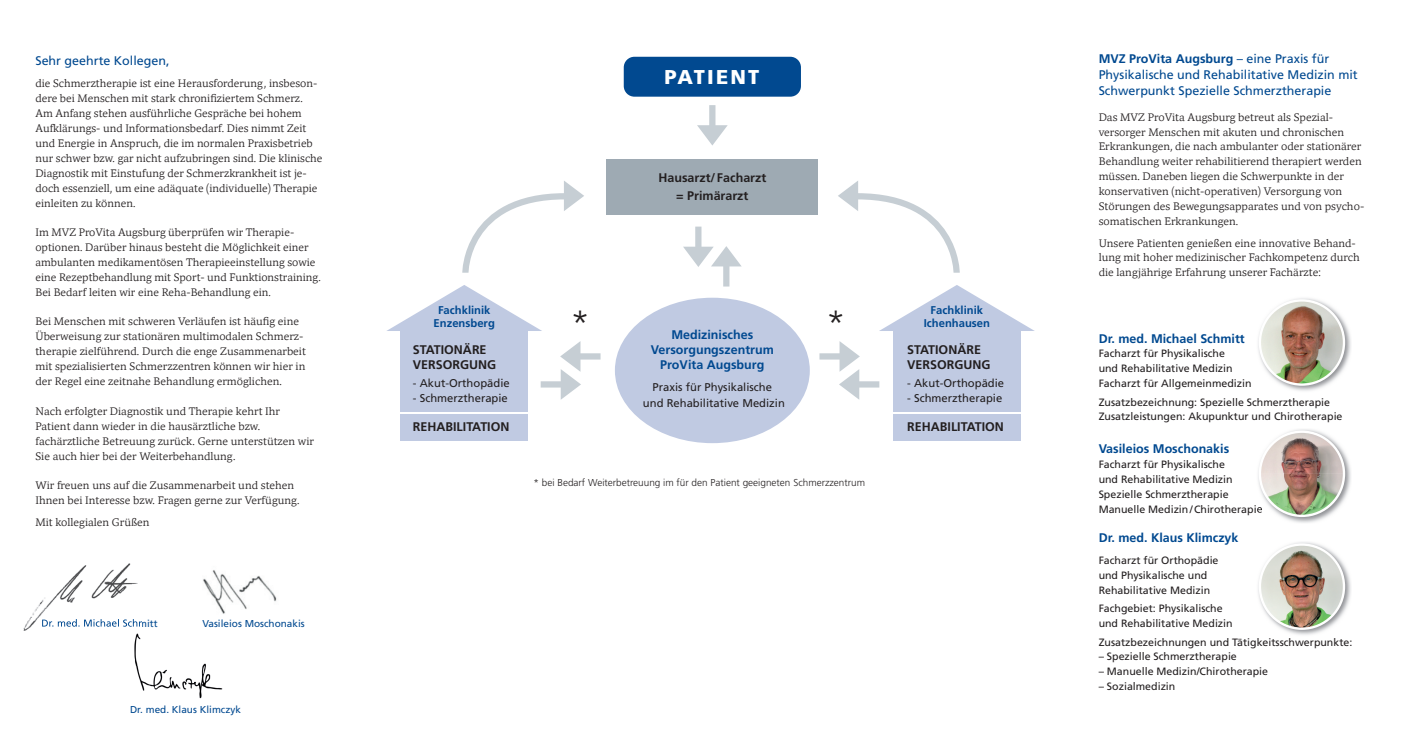
<style>
.page{position:relative;width:1407px;height:745px;background:#fff}
.page>*{position:absolute;margin:0;border:0;box-sizing:border-box;transform-origin:0 0}
.t1{font:300 35px "Frutiger LT Pro";color:#231f20}
.t2{font:900 20px "Frutiger LT Pro";letter-spacing:.11em;color:#fff}
.t3{font:12.5px/16.2px "Frutiger LT Pro";color:#014990}
.t4{font:700 12.5px/15px "Frutiger LT Pro";color:#014990;text-align:center}
.t5{font:700 12.5px/15px "Frutiger LT Pro";color:#231f20}
.t6{font:11.25px/15px "Mundo Serif";color:#231f20}
.t7{font:11.25px/15px "Frutiger LT Pro";color:#231f20;text-align:center}
.t8{font:700 11.25px/12.5px "Frutiger LT Pro";color:#014990;text-align:center}
.t9{font:10.62px/14.9px "Frutiger LT Pro";color:#231f20}
.t10{font:300 10px "Frutiger LT Pro";color:#231f20}
.t11{font:10px "Frutiger LT Pro";color:#014990}
.s1{font-weight:700}
</style>
<div class="page">
<img style="left:203px;top:570px;width:74px;height:44px">
<img style="left:23px;top:563px;width:117px;height:68px">
<img style="left:42px;top:618px;width:99px;height:8px">
<img style="left:134px;top:633px;width:89px;height:66px">
<div style="left:607px;top:159px;width:211px;height:55px;background:#9eaab3"></div>
<div style="left:624px;top:57px;width:177px;height:40px;background:#014990;border-radius:11px"></div>
<div style="left:709px;top:105px;width:6px;height:21px;background:#c6ced4"></div>
<svg style="left:697px;top:125px;width:31px;height:20px"></svg>
<div style="left:723px;top:265px;width:6px;height:21px;background:#c6ced4"></div>
<div style="left:695px;top:226px;width:6px;height:22px;background:#c6ced4"></div>
<svg style="left:683px;top:246px;width:59px;height:21px"></svg>
<div style="left:819px;top:353px;width:22px;height:6px;background:#c6ced4"></div>
<div style="left:858px;top:381px;width:21px;height:6px;background:#c6ced4"></div>
<svg style="left:839px;top:341px;width:21px;height:58px"></svg>
<div style="left:579px;top:353px;width:21px;height:6px;background:#c6ced4"></div>
<div style="left:541px;top:381px;width:21px;height:6px;background:#c6ced4"></div>
<svg style="left:560px;top:341px;width:21px;height:58px"></svg>
<div style="left:400px;top:330px;width:128px;height:81px;background:#c0cae2"></div>
<div style="left:893px;top:330px;width:127px;height:81px;background:#c0cae2"></div>
<div style="left:400px;top:414px;width:128px;height:26px;background:#c0cae2"></div>
<div style="left:893px;top:414px;width:127px;height:26px;background:#c0cae2"></div>
<svg style="left:387px;top:285px;width:155px;height:46px"></svg>
<svg style="left:879px;top:285px;width:156px;height:46px"></svg>
<div style="left:615px;top:297px;width:195px;height:146px;background:#c0cae2;border-radius:50%"></div>
<svg style="left:838px;top:181px;width:122px;height:92px"></svg>
<svg style="left:462px;top:181px;width:122px;height:92px"></svg>
<img style="left:1258px;top:298px;width:93px;height:93px">
<img style="left:1260px;top:300px;width:84px;height:84px;border-radius:42px">
<div style="left:1258px;top:299px;width:87px;height:86px;border:2px solid #fff;border-radius:50%"></div>
<img style="left:1258px;top:542px;width:93px;height:93px">
<img style="left:1260px;top:544px;width:84px;height:84px;border-radius:42px">
<div style="left:1258px;top:543px;width:87px;height:86px;border:2px solid #fff;border-radius:50%"></div>
<img style="left:1258px;top:429px;width:93px;height:94px">
<svg style="left:1257px;top:504px;width:3px;height:10px"></svg>
<img style="left:1260px;top:431px;width:84px;height:84px">
<div style="left:1258px;top:430px;width:87px;height:86px;border:2px solid #fff;border-radius:50%"></div>
<p class="t3" style="left:35px;top:52px;width:136px">Sehr geehrte Kollegen,</p>
<p class="t6" style="left:35px;top:75px;width:289px">die Schmerztherapie ist eine Herausforderung, insbeson&shy;dere bei Menschen mit stark chronifiziertem Schmerz.<br>Am Anfang stehen ausführliche Gespräche bei hohem Aufklärungs- und Informationsbedarf. Dies nimmt Zeit und Energie in Anspruch, die im normalen Praxisbetrieb nur schwer bzw. gar nicht aufzubringen sind. Die klinische Diagnostik mit Einstufung der Schmerzkrankheit ist je&shy;doch essenziell, um eine adäquate (individuelle) Therapie einleiten zu können.</p>
<p class="t6" style="left:35px;top:224px;width:287px">Im MVZ ProVita Augsburg überprüfen wir Therapie&shy;optionen. Darüber hinaus besteht die Möglichkeit einer ambulanten medikamentösen Therapieeinstellung sowie eine Rezeptbehandlung mit Sport- und Funktionstraining.<br>Bei Bedarf leiten wir eine Reha-Behandlung ein.</p>
<p class="t6" style="left:35px;top:313px;width:272px">Bei Menschen mit schweren Verläufen ist häufig eine Überweisung zur stationären multimodalen Schmerz&shy;therapie zielführend. Durch die enge Zusammenarbeit mit spezialisierten Schmerzzentren können wir hier in der Regel eine zeitnahe Behandlung ermöglichen.</p>
<p class="t6" style="left:35px;top:402px;width:280px">Nach erfolgter Diagnostik und Therapie kehrt Ihr Patient dann wieder in die hausärztliche bzw. fachärztliche Betreuung zurück. Gerne unterstützen wir Sie auch hier bei der Weiterbehandlung.</p>
<p class="t6" style="left:35px;top:477px;width:266px">Wir freuen uns auf die Zusammenarbeit und stehen<br>Ihnen bei Interesse bzw. Fragen gerne zur Verfügung.</p>
<p class="t6" style="left:35px;top:514px;width:116px">Mit kollegialen Grüßen</p>
<p class="t11" style="left:202px;top:616px;width:104px">Vasileios Moschonakis</p>
<p class="t11" style="left:130px;top:703px;width:112px">Dr. med. Klaus Klimczyk</p>
<h2 class="t2" style="left:664px;top:65px;width:96px">PATIENT</h2>
<p class="t5" style="left:658px;top:168px;width:109px;line-height:18.5px;text-align:center">Hausarzt/ Facharzt = Primärarzt</p>
<p class="t8" style="left:434px;top:304px;width:63px">Fachklinik<br>Enzensberg</p>
<p class="t8" style="left:924px;top:304px;width:68px">Fachklinik<br>Ichenhausen</p>
<h1 class="t1" style="left:570px;top:302px;width:21px">*</h1>
<h1 class="t1" style="left:826px;top:302px;width:21px">*</h1>
<p class="t4" style="left:651px;top:327px;width:124px">Medizinisches<br>Versorgungszentrum<br>ProVita Augsburg</p>
<p class="t7" style="left:643px;top:380px;width:143px">Praxis für Physikalische und Rehabilitative Medizin</p>
<p class="t5" style="left:413px;top:341px;width:85px">STATIONÄRE<br>VERSORGUNG</p>
<p class="t7" style="left:413px;top:375px;width:98px">- Akut-Orthopädie</p>
<p class="t7" style="left:413px;top:390px;width:97px">- Schmerztherapie</p>
<p class="t5" style="left:413px;top:419px;width:98px">REHABILITATION</p>
<p class="t5" style="left:907px;top:341px;width:85px">STATIONÄRE<br>VERSORGUNG</p>
<p class="t7" style="left:907px;top:375px;width:98px">- Akut-Orthopädie</p>
<p class="t7" style="left:907px;top:390px;width:97px">- Schmerztherapie</p>
<p class="t5" style="left:907px;top:419px;width:98px">REHABILITATION</p>
<p class="t10" style="left:533px;top:477px;width:333px">* bei Bedarf Weiterbetreuung im für den Patient geeigneten Schmerzzentrum</p>
<p class="t3" style="left:1098px;top:50px;width:261px"><span class="s1">MVZ ProVita Augsburg</span> – eine Praxis für<br>Physikalische und Rehabilitative Medizin mit<br>Schwerpunkt Spezielle Schmerztherapie</p>
<p class="t6" style="left:1098px;top:109px;width:267px">Das MVZ ProVita Augsburg betreut als Spezial&shy;versorger Menschen mit akuten und chronischen Erkrankungen, die nach ambulanter oder stationärer Behandlung weiter rehabilitierend therapiert werden müssen. Daneben liegen die Schwerpunkte in der konservativen (nicht-operativen) Versorgung von Störungen des Bewegungsapparates und von psycho&shy;somatischen Erkrankungen.</p>
<p class="t6" style="left:1098px;top:235px;width:263px">Unsere Patienten genießen eine innovative Behand&shy;lung mit hoher medizinischer Fachkompetenz durch die langjährige Erfahrung unserer Fachärzte:</p>
<p class="t4" style="left:1098px;top:330px;width:148px">Dr. med. Michael Schmitt</p>
<p class="t9" style="left:1098px;top:346px;width:154px">Facharzt für Physikalische<br>und Rehabilitative Medizin<br>Facharzt für Allgemeinmedizin</p>
<p class="t9" style="left:1098px;top:394px;width:245px">Zusatzbezeichnung: Spezielle Schmerztherapie<br>Zusatzleistungen: Akupunktur und Chirotherapie</p>
<p class="t4" style="left:1098px;top:441px;width:132px">Vasileios Moschonakis</p>
<p class="t9" style="left:1098px;top:456px;width:165px">Facharzt für Physikalische<br>und Rehabilitative Medizin<br>Spezielle Schmerztherapie<br>Manuelle Medizin / Chirotherapie</p>
<p class="t4" style="left:1098px;top:530px;width:141px">Dr. med. Klaus Klimczyk</p>
<p class="t9" style="left:1098px;top:552px;width:121px">Facharzt für Orthopädie und Physikalische und<br>Rehabilitative Medizin</p>
<p class="t9" style="left:1098px;top:600px;width:136px">Fachgebiet: Physikalische und Rehabilitative Medizin</p>
<p class="t9" style="left:1098px;top:634px;width:255px">Zusatzbezeichnungen und Tätigkeitsschwerpunkte:</p>
<p class="t9" style="left:1098px;top:648px;width:140px">– Spezielle Schmerztherapie</p>
<p class="t9" style="left:1098px;top:663px;width:171px">– Manuelle Medizin/Chirotherapie</p>
<p class="t9" style="left:1098px;top:678px;width:78px">– Sozialmedizin</p>
</div>
